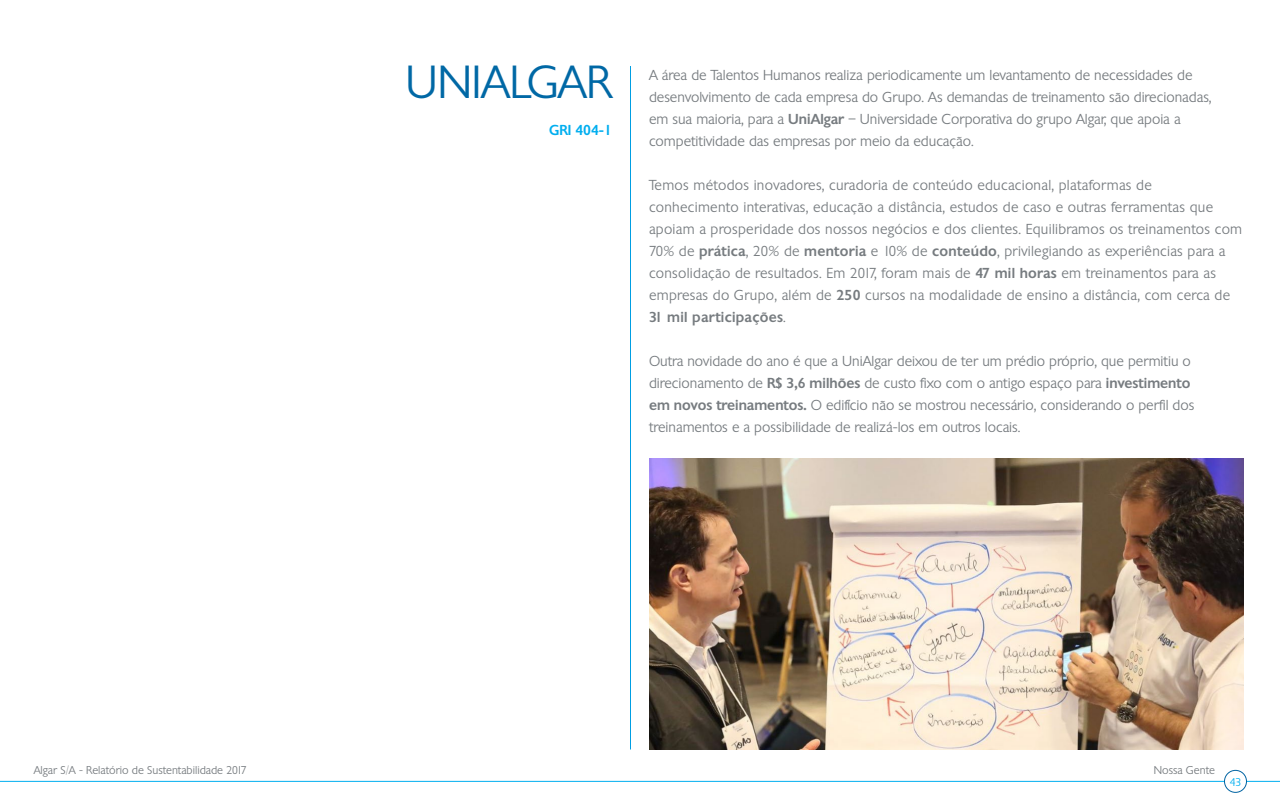
<style>
.page{position:relative;width:1280px;height:800px;background:#fff}
.page>*{position:absolute;margin:0;border:0;box-sizing:border-box;transform-origin:0 0}
.t1{font:300 45px "Chantilly Serial";color:#0068a5}
.t2{font:300 14px/22px "Chantilly Serial";color:#767b7f}
.t3{font:300 14px/22px "Chantilly Serial";letter-spacing:.02em;color:#767b7f}
.t4{font:500 14px "Chantilly Serial";color:#00aeef}
.t5{font:300 11px "Chantilly Serial";color:#767b7f}
.t6{font:300 11px "Chantilly Serial";color:#00aeef}
.s1{font-weight:500}
</style>
<div class="page">
<hr style="left:0;top:781px;width:1280px;height:1px;background:#00aeef">
<div style="left:1224px;top:770px;width:22px;height:22px;background:#fff;border-radius:50%"></div>
<div style="left:1224px;top:770px;width:23px;height:23px;border:1px solid #0064a3;border-radius:50%"></div>
<hr style="left:630px;top:66px;width:1px;height:684px;background:#009ee3">
<img style="left:650px;top:459px;width:594px;height:291px">
<p class="t1" style="left:405px;top:55px;width:208px">UNIALGAR</p>
<p class="t4" style="left:549px;top:121px;width:64px">GRI 404-1</p>
<p class="t2" style="left:649px;top:64px;width:564px">A área de Talentos Humanos realiza periodicamente um levantamento de necessidades de desenvolvimento de cada empresa do Grupo. As demandas de treinamento são direcionadas, em sua maioria, para a <span class="s1">UniAlgar</span> – Universidade Corporativa do grupo Algar, que apoia a competitividade das empresas por meio da educação.</p>
<p class="t3" style="left:649px;top:174px;width:595px">Temos métodos inovadores, curadoria de conteúdo educacional, plataformas de conhecimento interativas, educação a distância, estudos de caso e outras ferramentas que apoiam a prosperidade dos nossos negócios e dos clientes. Equilibramos os treinamentos com 70% de <span class="s1">prática</span>, 20% de <span class="s1">mentoria</span> e 10% de <span class="s1">conteúdo</span>, privilegiando as experiências para a consolidação de resultados. Em 2017, foram mais de <span class="s1">47 mil horas</span> em treinamentos para as empresas do Grupo, além de <span class="s1">250</span> cursos na modalidade de ensino a distância, com cerca de <span class="s1">31 mil participações</span>.</p>
<p class="t2" style="left:649px;top:350px;width:547px">Outra novidade do ano é que a UniAlgar deixou de ter um prédio próprio, que permitiu o direcionamento de <span class="s1">R$ 3,6 milhões</span> de custo fixo com o antigo espaço para <span class="s1">investimento em novos treinamentos.</span> O edifício não se mostrou necessário, considerando o perfil dos treinamentos e a possibilidade de realizá-los em outros locais.</p>
<p class="t5" style="left:34px;top:763px;width:214px">Algar S/A - Relatório de Sustentabilidade 2017</p>
<p class="t5" style="left:1154px;top:763px;width:63px">Nossa Gente</p>
<p class="t6" style="left:1230px;top:775px;width:13px">43</p>
</div>
